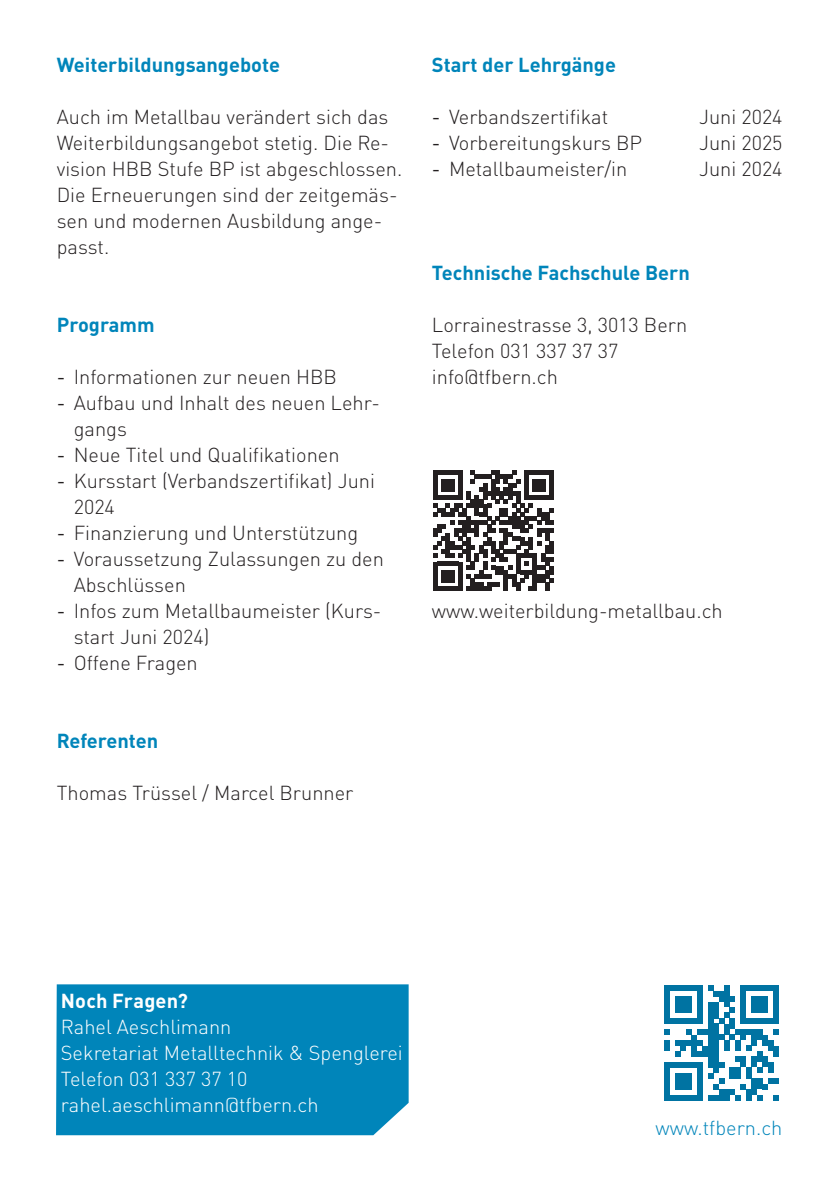
<style>
.page{position:relative;width:840px;height:1191px;background:#fff}
.page>*{position:absolute;margin:0;border:0;box-sizing:border-box;transform-origin:0 0}
.p_klein{font:300 20px/26px "DINOT";color:#231f20}
.p_klein-2{font:300 20px "DINOT";color:#fff}
.t1{font:700 20px "DINOT";color:#0085ba}
.t2{font:300 20px "DINOT";color:#0085ba}
.h2_kasten{font:700 20px "DINOT";letter-spacing:.01em;color:#fff}
.s1{font-weight:400}
</style>
<div class="page">
<svg style="left:433px;top:471px;width:120px;height:120px"></svg>
<div style="left:56px;top:984px;width:352px;height:151px;background:#0085ba"></div>
<div style="left:663px;top:985px;width:6px;height:38px;background:#0073a2"></div>
<div style="left:674px;top:996px;width:6px;height:16px;background:#0073a2"></div>
<div style="left:680px;top:996px;width:5px;height:16px;background:#0073a2"></div>
<div style="left:685px;top:996px;width:6px;height:16px;background:#0073a2"></div>
<svg style="left:669px;top:985px;width:27px;height:6px"></svg>
<svg style="left:669px;top:1018px;width:27px;height:5px"></svg>
<div style="left:696px;top:985px;width:6px;height:38px;background:#0073a2"></div>
<div style="left:707px;top:1001px;width:5px;height:66px;background:#0073a2"></div>
<svg style="left:708px;top:985px;width:10px;height:11px"></svg>
<div style="left:712px;top:1001px;width:6px;height:17px;background:#0073a2"></div>
<div style="left:712px;top:1023px;width:6px;height:50px;background:#0073a2"></div>
<div style="left:718px;top:991px;width:5px;height:10px;background:#0073a2"></div>
<div style="left:723px;top:985px;width:6px;height:22px;background:#0073a2"></div>
<div style="left:723px;top:1023px;width:6px;height:11px;background:#0073a2"></div>
<svg style="left:729px;top:996px;width:5px;height:5px"></svg>
<svg style="left:718px;top:1007px;width:16px;height:16px"></svg>
<div style="left:729px;top:1018px;width:5px;height:11px;background:#0073a2"></div>
<div style="left:740px;top:985px;width:5px;height:38px;background:#0073a2"></div>
<div style="left:751px;top:996px;width:5px;height:16px;background:#0073a2"></div>
<div style="left:756px;top:996px;width:6px;height:16px;background:#0073a2"></div>
<div style="left:762px;top:996px;width:5px;height:16px;background:#0073a2"></div>
<svg style="left:745px;top:985px;width:28px;height:6px"></svg>
<svg style="left:745px;top:1018px;width:28px;height:5px"></svg>
<div style="left:773px;top:985px;width:5px;height:38px;background:#0073a2"></div>
<svg style="left:664px;top:1029px;width:114px;height:71px"></svg>
<p class="t1" style="left:57px;top:52px;width:224px">Weiterbildungsangebote</p>
<p class="p_klein" style="left:57px;top:104px;width:347px">Auch im Metallbau verändert sich das<br>Weiterbildungsangebot stetig. Die Re&shy;vision HBB Stufe BP ist abgeschlossen.<br>Die Erneuerungen sind der zeitgemäs&shy;sen und modernen Ausbildung ange&shy;passt.</p>
<p class="t1" style="left:57px;top:312px;width:99px">Programm</p>
<p class="p_klein" style="left:57px;top:364px;width:281px"><span class="s1">-</span> Informationen zur neuen HBB</p>
<p class="p_klein" style="left:74px;top:390px;width:307px;text-indent:-17px"><span class="s1">-</span> Aufbau und Inhalt des neuen Lehr&shy;gangs</p>
<p class="p_klein" style="left:57px;top:442px;width:284px"><span class="s1">-</span> Neue Titel und Qualifikationen</p>
<p class="p_klein" style="left:74px;top:468px;width:302px;text-indent:-17px"><span class="s1">-</span> Kursstart (Verbandszertifikat) Juni<br>2024</p>
<p class="p_klein" style="left:57px;top:520px;width:303px"><span class="s1">-</span> Finanzierung und Unterstützung</p>
<p class="p_klein" style="left:74px;top:546px;width:311px;text-indent:-17px"><span class="s1">-</span> Voraussetzung Zulassungen zu den<br>Abschlüssen</p>
<p class="p_klein" style="left:74px;top:598px;width:309px;text-indent:-17px"><span class="s1">-</span> Infos zum Metallbaumeister (Kurs&shy;start Juni 2024)</p>
<p class="p_klein" style="left:57px;top:650px;width:142px"><span class="s1">-</span> Offene Fragen</p>
<p class="t1" style="left:57px;top:728px;width:103px">Referenten</p>
<p class="p_klein" style="left:57px;top:780px;width:298px">Thomas Trüssel / Marcel Brunner</p>
<p class="t1" style="left:432px;top:52px;width:185px">Start der Lehrgänge</p>
<p class="p_klein" style="left:432px;top:104px;width:178px"><span class="s1">-</span> Verbandszertifikat</p>
<p class="p_klein" style="left:698px;top:104px;width:85px">Juni 2024</p>
<p class="p_klein" style="left:432px;top:130px;width:212px"><span class="s1">-</span> Vorbereitungskurs BP</p>
<p class="p_klein" style="left:698px;top:130px;width:85px">Juni 2025</p>
<p class="p_klein" style="left:432px;top:156px;width:197px"><span class="s1">-</span> Metallbaumeister/in</p>
<p class="p_klein" style="left:698px;top:156px;width:85px">Juni 2024</p>
<p class="t1" style="left:432px;top:260px;width:259px">Technische Fachschule Bern</p>
<p class="p_klein" style="left:432px;top:312px;width:256px">Lorrainestrasse 3, 3013 Bern</p>
<p class="p_klein" style="left:432px;top:338px;width:188px">Telefon 031 337 37 37</p>
<p class="p_klein" style="left:432px;top:364px;width:127px">info@tfbern.ch</p>
<p class="p_klein" style="left:432px;top:598px;width:292px">www.weiterbildung-metallbau.ch</p>
<p class="h2_kasten" style="left:61px;top:988px;width:128px">Noch Fragen?</p>
<p class="p_klein-2" style="left:61px;top:1015px;width:172px">Rahel Aeschlimann</p>
<p class="p_klein-2" style="left:61px;top:1041px;width:343px">Sekretariat Metalltechnik &amp; Spenglerei</p>
<p class="p_klein-2" style="left:61px;top:1067px;width:188px">Telefon 031 337 37 10</p>
<p class="p_klein-2" style="left:61px;top:1093px;width:259px">rahel.aeschlimann@tfbern.ch</p>
<p class="t2" style="left:655px;top:1115px;width:128px">www.tfbern.ch</p>
</div>
